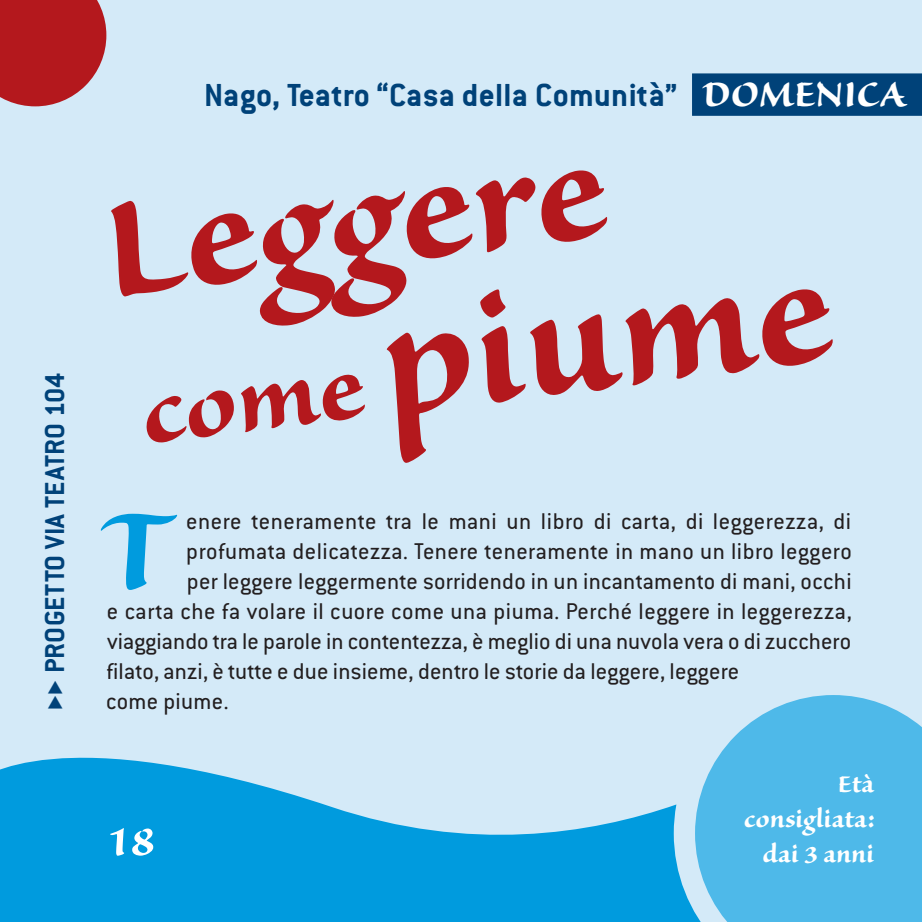
<style>
.page{position:relative;width:922px;height:922px;background:#fff}
.page>*{position:absolute;margin:0;border:0;box-sizing:border-box;transform-origin:0 0}
.t1{font:700 187.5px "Sanvito Pro";color:#b4181d}
.t2{font:700 175px "Sanvito Pro";color:#b4181d}
.t3{font:700 141.75px "Sanvito Pro";color:#009bde}
.t4{font:700 51.75px "Sanvito Pro";color:#fff}
.t5{font:700 45px "Sanvito Pro";color:#fff}
.t6{font:700 35px "Conduit ITC";letter-spacing:.01em;color:#004279}
.t7{font:700 30px/35px "Sanvito Pro";color:#fff;text-align:right}
.t8{font:700 30px "Conduit ITC";letter-spacing:.01em;color:#004279}
.t9{font:25px "Conduit ITC";letter-spacing:.015em;color:#231f20}
.s1{font-size:112.25px}
</style>
<div class="page">
<div style="left:0;top:0;width:921px;height:921px;background:#d4eaf8"></div>
<svg style="left:0;top:0;width:106px;height:106px;background:#b72e34"></svg>
<svg style="left:0;top:757px;width:694px;height:164px;fill:#009bde"></svg>
<div style="left:692px;top:73px;width:229px;height:43px;background:#004279"></div>
<svg style="left:694px;top:695px;width:227px;height:226px;background:#5dbeea"></svg>
<p class="t8" style="left:45px;top:710px;width:339px;rotate:-90deg">◆◆ PROGETTO VIA TEATRO 104</p>
<h3 class="t6" style="left:204px;top:84px;width:474px">Nago, Teatro “Casa della Comunità”</h3>
<h3 class="t5" style="left:702px;top:76px;width:207px">DOMENICA</h3>
<h2 class="t2" style="left:94px;top:183px;width:508px;rotate:-7deg">Leggere</h2>
<h1 class="t1" style="left:131px;top:321px;width:697px;rotate:-7deg"><span class="s1">come</span> piume</h1>
<p class="t9" style="left:186px;top:512px;width:666px">enere teneramente tra le mani un libro di carta, di leggerezza, di</p>
<p class="t9" style="left:186px;top:542px;width:666px">profumata delicatezza. Tenere teneramente in mano un libro leggero</p>
<p class="t9" style="left:187px;top:572px;width:666px">per leggere leggermente sorridendo in un incantamento di mani, occhi</p>
<p class="t9" style="left:107px;top:602px;width:746px">e carta che fa volare il cuore come una piuma. Perché leggere in leggerezza,</p>
<p class="t9" style="left:107px;top:632px;width:745px">viaggiando tra le parole in contentezza, è meglio di una nuvola vera o di zucchero</p>
<p class="t9" style="left:106px;top:662px;width:634px">filato, anzi, è tutte e due insieme, dentro le storie da leggere, leggere</p>
<p class="t9" style="left:106px;top:692px;width:124px">come piume.</p>
<h3 class="t3" style="left:99px;top:495px;width:75px">T</h3>
<h3 class="t4" style="left:106px;top:820px;width:50px">18</h3>
<p class="t7" style="left:744px;top:768px;width:131px">Età consigliata: dai 3 anni</p>
</div>
